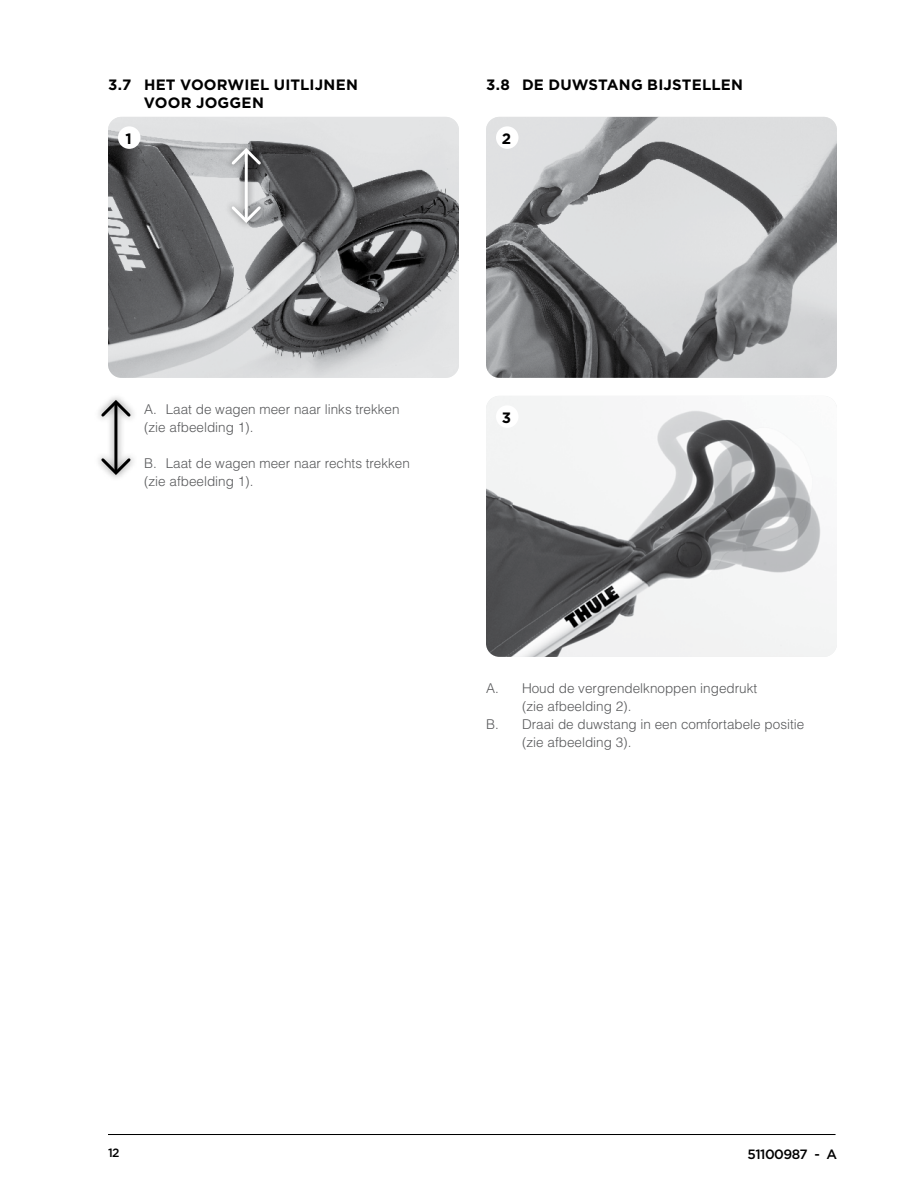
<style>
.page{position:relative;width:918px;height:1188px;background:#fff}
.page>*{position:absolute;margin:0;border:0;box-sizing:border-box;transform-origin:0 0}
.t1{font:700 15px "Gotham";letter-spacing:.01em;color:#000}
.t2{font:300 13.5px/18px "Helvetica";color:#58595b}
.t3{font:500 13.5px "Thule";letter-spacing:-.04em;color:#000}
.t4{font:500 12px "Thule";color:#000}
</style>
<div class="page">
<hr style="left:108px;top:1134px;width:728px;height:1px;background:#000">
<img style="left:486px;top:396px;width:351px;height:261px">
<div style="left:496px;top:405px;width:23px;height:23px;background:#fff;border-radius:50%"></div>
<img style="left:486px;top:117px;width:351px;height:261px">
<div style="left:496px;top:126px;width:23px;height:23px;background:#fff;border-radius:50%"></div>
<div style="left:94px;top:393px;width:44px;height:89px;background:#000;opacity:.4"></div>
<hr style="left:114px;top:403px;width:3px;height:67px;background:#000">
<svg style="left:100px;top:399px;width:33px;height:20px"></svg>
<svg style="left:100px;top:456px;width:33px;height:19px"></svg>
<img style="left:108px;top:117px;width:351px;height:261px">
<div style="left:118px;top:126px;width:23px;height:23px;background:#fff;border-radius:50%"></div>
<div style="left:224px;top:141px;width:44px;height:89px;background:#000;opacity:.4"></div>
<hr style="left:245px;top:151px;width:3px;height:67px;background:#fff">
<svg style="left:229px;top:147px;width:33px;height:20px"></svg>
<svg style="left:229px;top:204px;width:33px;height:19px"></svg>
<p class="t1" style="left:108px;top:75px;width:36px">3.7 HET</p>
<p class="t1" style="left:180px;top:75px;width:25px">VOORW</p>
<p class="t1" style="left:244px;top:75px;width:82px">IEL UITLIJNEN</p>
<p class="t1" style="left:144px;top:93px;width:24px">VOOR</p>
<p class="t1" style="left:196px;top:93px;width:13px">JOGGEN</p>
<p class="t1" style="left:486px;top:75px;width:259px">3.8 DE DUWSTANG BIJSTELLEN</p>
<p class="t1" style="left:125px;top:128px;width:8px">1</p>
<p class="t1" style="left:502px;top:128px;width:11px">2</p>
<p class="t2" style="left:144px;top:400px;width:257px">A. Laat de wagen meer naar links trekken (zie afbeelding 1).</p>
<p class="t2" style="left:144px;top:454px;width:267px">B. Laat de wagen meer naar rechts trekken (zie afbeelding 1).</p>
<p class="t1" style="left:502px;top:407px;width:11px">3</p>
<p class="t2" style="left:486px;top:679px;width:273px">A. Houd de vergrendelknoppen ingedrukt</p>
<p class="t2" style="left:522px;top:697px;width:111px">(zie afbeelding 2).</p>
<p class="t2" style="left:486px;top:715px;width:320px">B. Draai de duwstang in een comfortabele positie</p>
<p class="t2" style="left:522px;top:733px;width:111px">(zie afbeelding 3).</p>
<p class="t4" style="left:108px;top:1145px;width:13px">12</p>
<p class="t3" style="left:748px;top:1145px;width:91px">51100987 - A</p>
</div>
